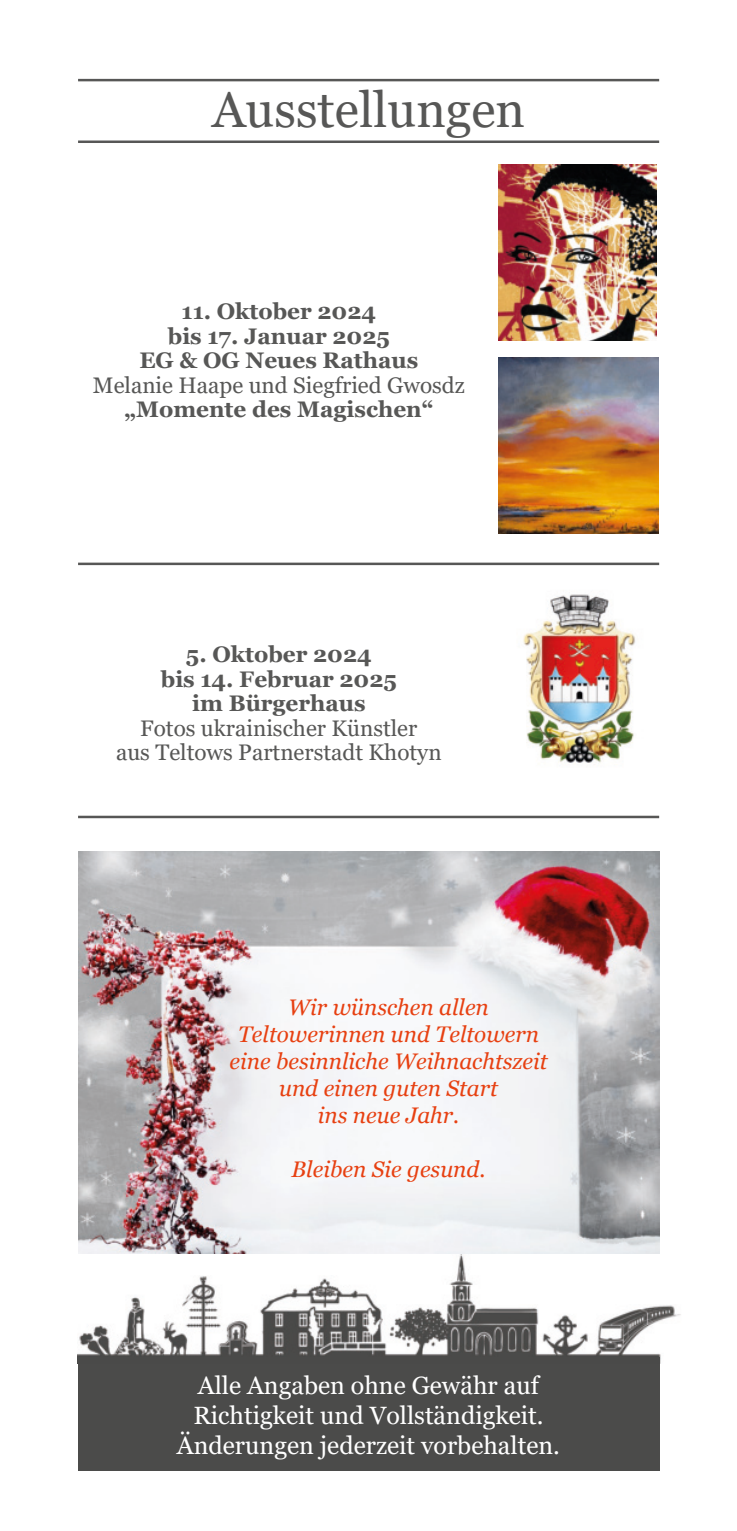
<style>
.page{position:relative;width:737px;height:1531px;background:#fff}
.page>*{position:absolute;margin:0;border:0;box-sizing:border-box;transform-origin:0 0}
.t1{font:50px "Georgia";color:#575756}
.t2{font:25px/30px "Georgia";color:#fff;text-align:center}
.t3{font:italic 22.5px/27px "Georgia";color:#e74011;text-align:center}
.t4{font:700 22.5px/24.5px "Georgia";color:#575756;text-align:center}
.t5{font:22.5px/24.5px "Georgia";color:#575756;text-align:center}
</style>
<div class="page">
<hr style="left:78px;top:79px;width:581px;height:2px;background:#575756">
<hr style="left:78px;top:140px;width:581px;height:3px;background:#575756">
<hr style="left:78px;top:563px;width:581px;height:2px;background:#575756">
<hr style="left:78px;top:816px;width:581px;height:2px;background:#575756">
<div style="left:78px;top:1357px;width:581px;height:113px;background:#4b4b4a"></div>
<img style="left:78px;top:1253px;width:345px;height:104px">
<img style="left:423px;top:1247px;width:258px;height:116px">
<img style="left:423px;top:1357px;width:236px;height:6px">
<img style="left:498px;top:164px;width:158px;height:177px">
<img style="left:498px;top:357px;width:161px;height:177px">
<img style="left:78px;top:852px;width:581px;height:401px">
<img style="left:523px;top:594px;width:112px;height:171px">
<h1 class="t1" style="left:212px;top:82px;width:314px">Ausstellungen</h1>
<p class="t4" style="left:139px;top:301px;width:280px">11. Oktober 2024<br>bis 17. Januar 2025<br>EG &amp; OG Neues Rathaus</p>
<p class="t5" style="left:93px;top:373px;width:373px">Melanie Haape und Siegfried Gwosdz</p>
<p class="t4" style="left:124px;top:399px;width:311px">„Momente des Magischen“</p>
<p class="t4" style="left:161px;top:644px;width:238px">5. Oktober 2024<br>bis 14. Februar 2025 im Bürgerhaus</p>
<p class="t5" style="left:116px;top:716px;width:327px">Fotos ukrainischer Künstler<br>aus Teltows Partnerstadt Khotyn</p>
<p class="t3" style="left:229px;top:995px;width:320px">Wir wünschen allen<br>Teltowerinnen und Teltowern eine besinnliche Weihnachtszeit und einen guten Start<br>ins neue Jahr.</p>
<p class="t3" style="left:292px;top:1157px;width:196px">Bleiben Sie gesund.</p>
<p class="t2" style="left:177px;top:1370px;width:384px">Alle Angaben ohne Gewähr auf<br>Richtigkeit und Vollständigkeit.<br>Änderungen jederzeit vorbehalten.</p>
</div>
